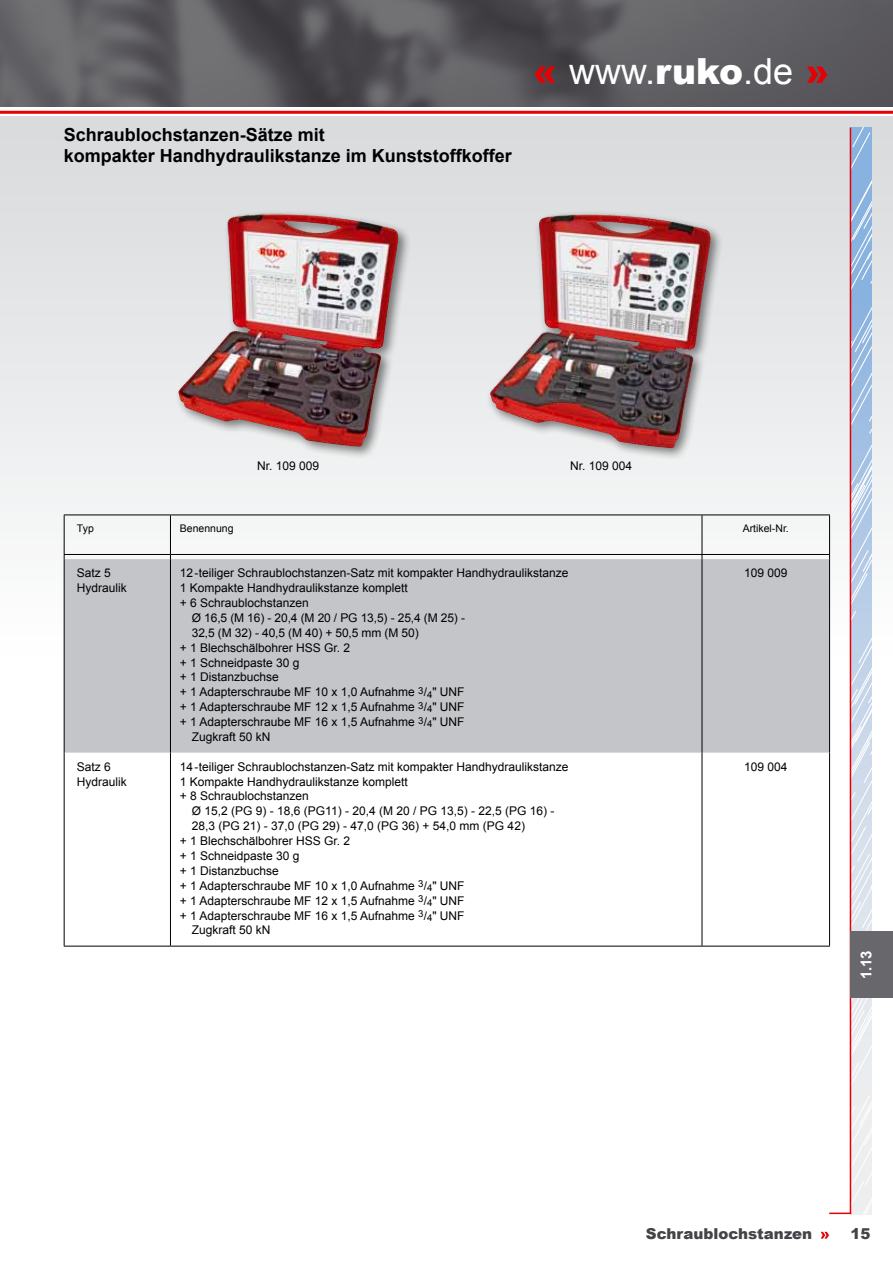
<style>
.page{position:relative;width:893px;height:1263px;background:#fff}
.page>*{position:absolute;margin:0;border:0;box-sizing:border-box;transform-origin:0 0}
.t1{font:36px "Arial";color:#fff}
.t2{font:700 18px/21.6px "Arial";color:#000}
.t3{font:900 15px "Arial";color:#454347}
.t4{font:700 15px "Arial";color:#fff}
.t5{font:12px/14.9px "Arial";color:#000}
.t6{font:10.5px "Arial";color:#000}
.s1{font-weight:900;color:#e60005}
.s2{font-weight:900}
</style>
<div class="page">
<div style="left:0;top:117px;width:893px;height:1146px;background:linear-gradient(to bottom,#e1e3e4,#fff)"></div>
<svg style="left:0;top:110px;width:893px;height:1px"></svg>
<img style="left:0;top:0;width:893px;height:106px">
<hr style="left:0;top:111px;width:893px;height:3px;background:#e60005">
<svg style="left:851px;top:128px;width:22px;height:1086px;background:#c6d4e8"></svg>
<hr style="left:850px;top:128px;width:1px;height:1086px;background:#e60005">
<svg style="left:821px;top:1232px;width:8px;height:6px"></svg>
<hr style="left:829px;top:1212px;width:22px;height:2px;background:#e60005">
<div style="left:850px;top:931px;width:43px;height:67px;background:#68676c"></div>
<div style="left:174px;top:209px;width:237px;height:251px;background:#000;opacity:.5"></div>
<img style="left:178px;top:214px;width:220px;height:233px">
<div style="left:485px;top:209px;width:239px;height:252px;background:#000;opacity:.5"></div>
<img style="left:490px;top:214px;width:221px;height:234px">
<div style="left:65px;top:559px;width:764px;height:194px;background:#c3c5c8"></div>
<hr style="left:64px;top:514px;width:106px;height:1px;background:#000">
<hr style="left:64px;top:515px;width:1px;height:39px;background:#000">
<hr style="left:170px;top:514px;width:532px;height:1px;background:#000">
<hr style="left:170px;top:515px;width:1px;height:39px;background:#000">
<hr style="left:702px;top:514px;width:128px;height:1px;background:#000">
<hr style="left:702px;top:515px;width:1px;height:39px;background:#000">
<hr style="left:829px;top:515px;width:1px;height:39px;background:#000">
<hr style="left:64px;top:554px;width:106px;height:1px;background:#000">
<hr style="left:170px;top:554px;width:532px;height:1px;background:#000">
<hr style="left:702px;top:554px;width:128px;height:1px;background:#000">
<hr style="left:64px;top:559px;width:1px;height:194px;background:#000">
<hr style="left:170px;top:559px;width:1px;height:194px;background:#000">
<hr style="left:702px;top:559px;width:1px;height:194px;background:#000">
<hr style="left:829px;top:559px;width:1px;height:194px;background:#000">
<hr style="left:64px;top:753px;width:1px;height:193px;background:#000">
<hr style="left:170px;top:753px;width:1px;height:193px;background:#000">
<hr style="left:702px;top:753px;width:1px;height:193px;background:#000">
<hr style="left:829px;top:753px;width:1px;height:193px;background:#000">
<hr style="left:64px;top:946px;width:106px;height:1px;background:#000">
<hr style="left:170px;top:946px;width:532px;height:1px;background:#000">
<hr style="left:702px;top:946px;width:128px;height:1px;background:#000">
<h2 class="t2" style="left:64px;top:124px;width:450px">Schraublochstanzen-Sätze mit<br>kompakter Handhydraulikstanze im Kunststoffkoffer</h2>
<h1 class="t1" style="left:533px;top:48px;width:298px"><span class="s1">«</span> www.<span class="s2">ruko</span>.de <span class="s1">»</span></h1>
<p class="t5" style="left:257px;top:458px;width:64px">Nr. 109 009</p>
<p class="t5" style="left:570px;top:458px;width:64px">Nr. 109 004</p>
<p class="t6" style="left:77px;top:521px;width:18px">Typ</p>
<p class="t6" style="left:180px;top:521px;width:55px">Benennung</p>
<p class="t6" style="left:743px;top:521px;width:48px">Artikel-Nr.</p>
<p class="t5" style="left:77px;top:566px;width:52px">Satz 5<br>Hydraulik</p>
<p class="t5" style="left:180px;top:566px;width:390px">12-teiliger Schraublochstanzen-Satz mit kompakter Handhydraulikstanze</p>
<p class="t5" style="left:744px;top:566px;width:45px">109 009</p>
<p class="t5" style="left:180px;top:581px;width:230px">1 Kompakte Handhydraulikstanze komplett</p>
<p class="t5" style="left:180px;top:595px;width:131px">+ 6 Schraublochstanzen</p>
<p class="t5" style="left:192px;top:610px;width:275px">Ø 16,5 (M 16) - 20,4 (M 20 / PG 13,5) - 25,4 (M 25) -</p>
<p class="t5" style="left:192px;top:625px;width:228px">32,5 (M 32) - 40,5 (M 40) + 50,5 mm (M 50)</p>
<p class="t5" style="left:180px;top:640px;width:172px">+ 1 Blechschälbohrer HSS Gr. 2</p>
<p class="t5" style="left:180px;top:655px;width:121px">+ 1 Schneidpaste 30 g</p>
<p class="t5" style="left:180px;top:670px;width:101px">+ 1 Distanzbuchse</p>
<p class="t5" style="left:180px;top:685px;width:286px">+ 1 Adapterschraube MF 10 x 1,0 Aufnahme <sup>3</sup>/<sub>4</sub>" UNF</p>
<p class="t5" style="left:180px;top:700px;width:286px">+ 1 Adapterschraube MF 12 x 1,5 Aufnahme <sup>3</sup>/<sub>4</sub>" UNF</p>
<p class="t5" style="left:180px;top:714px;width:286px">+ 1 Adapterschraube MF 16 x 1,5 Aufnahme <sup>3</sup>/<sub>4</sub>" UNF</p>
<p class="t5" style="left:192px;top:729px;width:80px">Zugkraft 50 kN</p>
<p class="t5" style="left:77px;top:759px;width:52px">Satz 6<br>Hydraulik</p>
<p class="t5" style="left:180px;top:759px;width:390px">14-teiliger Schraublochstanzen-Satz mit kompakter Handhydraulikstanze<br>1 Kompakte Handhydraulikstanze komplett<br>+ 8 Schraublochstanzen</p>
<p class="t5" style="left:192px;top:804px;width:364px">Ø 15,2 (PG 9) - 18,6 (PG11) - 20,4 (M 20 / PG 13,5) - 22,5 (PG 16) -</p>
<p class="t5" style="left:192px;top:819px;width:335px">28,3 (PG 21) - 37,0 (PG 29) - 47,0 (PG 36) + 54,0 mm (PG 42)</p>
<p class="t5" style="left:180px;top:834px;width:172px">+ 1 Blechschälbohrer HSS Gr. 2</p>
<p class="t5" style="left:180px;top:848px;width:121px">+ 1 Schneidpaste 30 g</p>
<p class="t5" style="left:180px;top:863px;width:101px">+ 1 Distanzbuchse</p>
<p class="t5" style="left:180px;top:878px;width:286px">+ 1 Adapterschraube MF 10 x 1,0 Aufnahme <sup>3</sup>/<sub>4</sub>" UNF</p>
<p class="t5" style="left:180px;top:893px;width:286px">+ 1 Adapterschraube MF 12 x 1,5 Aufnahme <sup>3</sup>/<sub>4</sub>" UNF</p>
<p class="t5" style="left:180px;top:908px;width:286px">+ 1 Adapterschraube MF 16 x 1,5 Aufnahme <sup>3</sup>/<sub>4</sub>" UNF</p>
<p class="t5" style="left:192px;top:923px;width:80px">Zugkraft 50 kN</p>
<p class="t5" style="left:744px;top:759px;width:45px">109 004</p>
<p class="t4" style="left:856px;top:979px;width:31px;rotate:-90deg">1.13</p>
<p class="t3" style="left:646px;top:1222px;width:168px">Schraublochstanzen</p>
<p class="t3" style="left:850px;top:1222px;width:22px">15</p>
</div>
